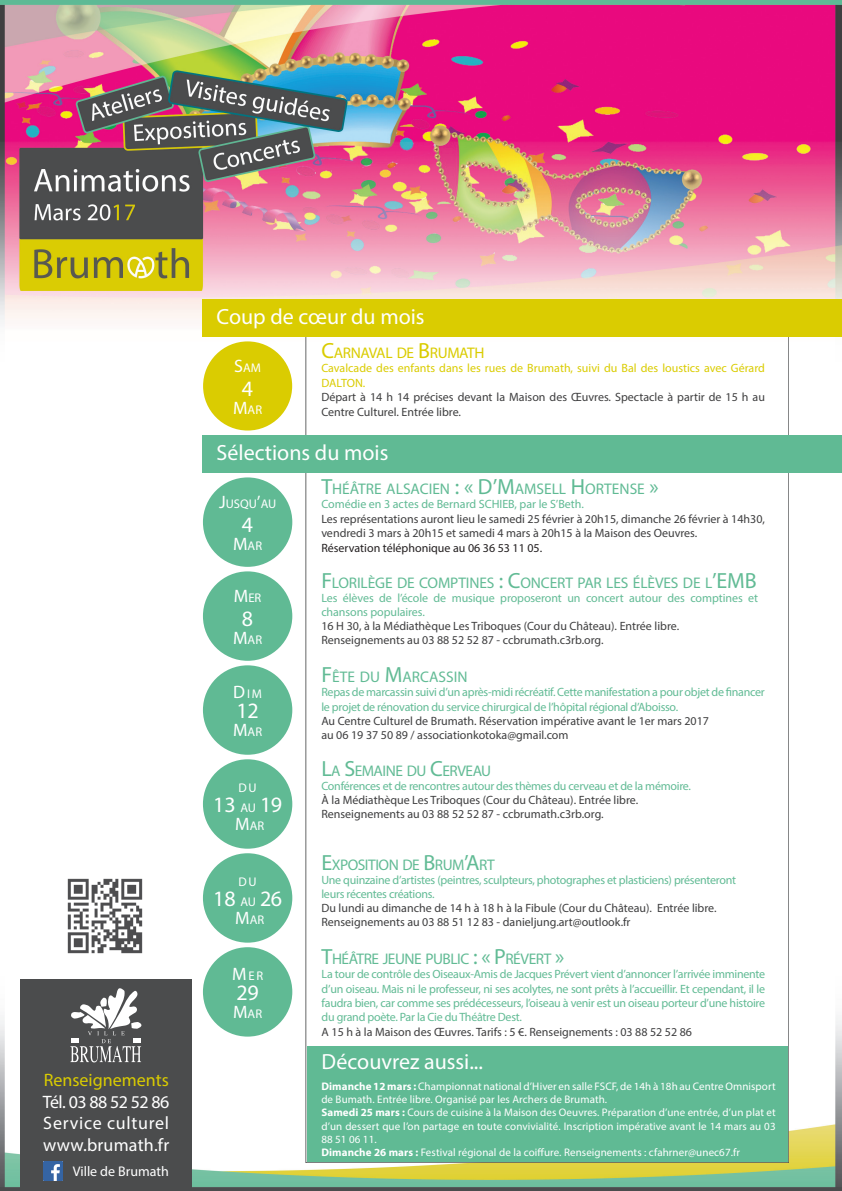
<style>
.page{position:relative;width:842px;height:1191px;background:#fff}
.page>*{position:absolute;margin:0;border:0;box-sizing:border-box;transform-origin:0 0}
.t1{font:22px "Myriad Pro";color:#fff}
.t2{font:18px "Myriad Pro";letter-spacing:.04em;color:#fff}
.t3{font:18px "Myriad Pro";color:#dacc01}
.t4{font:18px "Myriad Pro";letter-spacing:-.03em;color:#fff}
.t5{font:18px "Myriad Pro";letter-spacing:.02em;color:#fff}
.t6{font:15.4px "Myriad Pro";letter-spacing:-.025em;color:#62bb95}
.t7{font:15.4px "Myriad Pro";color:#60ba94}
.t8{font:15.4px "Myriad Pro";letter-spacing:-.02em;color:#dacc01}
.t9{font:15.4px "Myriad Pro";color:#62bb95}
.t10{font:14px "Myriad Pro";color:#fff}
.t11{font:12.6px "Myriad Pro";color:#fff}
.t12{font:12px/14.4px "Myriad Pro";color:#3e3e3f}
.t13{font:12px/14.4px "Myriad Pro";letter-spacing:-.02em;color:#62bb95}
.t14{font:12px/14.4px "Myriad Pro";color:#dacc01}
.t15{font:12px "Myriad Pro";color:#60ba94}
.t16{font:12px "Myriad Pro";color:#231f20}
.t17{font:11px/13.2px "Myriad Pro";letter-spacing:.01em;color:#fff}
.s1{font-size:18px}
.s2{font-size:22px}
.s3{font-size:12.6px}
.s4{font-weight:700}
</style>
<div class="page">
<img style="left:0;top:0;width:842px;height:1191px">
<div style="left:306px;top:325px;width:483px;height:837px;background:#fff;border:1px solid #4b4c4d"></div>
<div style="left:203px;top:341px;width:89px;height:89px;background:#dacc01;border-radius:50%"></div>
<div style="left:203px;top:300px;width:639px;height:37px;background:#dacc01"></div>
<div style="left:203px;top:435px;width:639px;height:38px;background:#60ba94"></div>
<div style="left:21px;top:979px;width:171px;height:212px;background:#4b4c4d"></div>
<img style="left:43px;top:1161px;width:19px;height:19px">
<svg style="left:70px;top:988px;width:71px;height:74px"></svg>
<img style="left:56px;top:867px;width:98px;height:98px">
<div style="left:203px;top:759px;width:89px;height:89px;background:#60ba94;border-radius:50%"></div>
<div style="left:203px;top:571px;width:89px;height:90px;background:#60ba94;border-radius:50%"></div>
<div style="left:203px;top:477px;width:89px;height:90px;background:#60ba94;border-radius:50%"></div>
<div style="left:203px;top:665px;width:89px;height:89px;background:#60ba94;border-radius:50%"></div>
<div style="left:203px;top:947px;width:89px;height:89px;background:#60ba94;border-radius:50%"></div>
<div style="left:307px;top:1046px;width:481px;height:115px;background:#60ba94"></div>
<div style="left:203px;top:853px;width:89px;height:89px;background:#60ba94;border-radius:50%"></div>
<p class="t3" style="left:44px;top:1068px;width:127px">Renseignements</p>
<p class="t4" style="left:43px;top:1090px;width:128px">Tél. 03 88 52 52 86</p>
<p class="t2" style="left:43px;top:1112px;width:127px">Service culturel</p>
<p class="t5" style="left:43px;top:1133px;width:128px">www.brumath.fr</p>
<p class="t10" style="left:73px;top:1162px;width:97px">Ville de Brumath</p>
<p class="t1" style="left:216px;top:303px;width:210px">Coup de cœur du mois</p>
<p class="t11" style="left:234px;top:360px;width:28px"><span class="s1">S</span>AM</p>
<p class="t1" style="left:242px;top:375px;width:13px">4</p>
<p class="t11" style="left:233px;top:402px;width:30px"><span class="s1">M</span>AR</p>
<p class="t8" style="left:321px;top:343px;width:165px"><span class="s2">C</span>ARNAVAL DE <span class="s2">B</span>RUMATH</p>
<p class="t14" style="left:321px;top:361px;width:445px">Cavalcade des enfants dans les rues de Brumath, suivi du Bal des loustics avec Gérard<br>DALTON.</p>
<p class="t12" style="left:321px;top:390px;width:445px">Départ à 14 h 14 précises devant la Maison des Œuvres. Spectacle à partir de 15 h au<br>Centre Culturel. Entrée libre.</p>
<p class="t1" style="left:216px;top:439px;width:173px">Sélections du mois</p>
<p class="t11" style="left:219px;top:496px;width:59px"><span class="s1">J</span>USQU<span class="s1">’</span>AU</p>
<p class="t1" style="left:242px;top:511px;width:13px">4</p>
<p class="t11" style="left:233px;top:538px;width:30px"><span class="s1">M</span>AR</p>
<p class="t11" style="left:234px;top:590px;width:29px"><span class="s1">M</span>ER</p>
<p class="t1" style="left:242px;top:605px;width:13px">8</p>
<p class="t11" style="left:233px;top:632px;width:30px"><span class="s1">M</span>AR</p>
<p class="t11" style="left:233px;top:686px;width:30px"><span class="s1">D</span>IM</p>
<p class="t1" style="left:236px;top:697px;width:24px">12</p>
<p class="t11" style="left:233px;top:724px;width:30px"><span class="s1">M</span>AR</p>
<p class="t11" style="left:238px;top:779px;width:20px">DU</p>
<p class="t1" style="left:213px;top:791px;width:70px">13 <span class="s3">AU</span> 19</p>
<p class="t11" style="left:235px;top:817px;width:30px"><span class="s1">M</span>AR</p>
<p class="t11" style="left:238px;top:873px;width:20px">DU</p>
<p class="t1" style="left:213px;top:884px;width:70px">18 <span class="s3">AU</span> 26</p>
<p class="t11" style="left:235px;top:911px;width:30px"><span class="s1">M</span>AR</p>
<p class="t11" style="left:232px;top:967px;width:33px"><span class="s1">M</span>ER</p>
<p class="t1" style="left:237px;top:978px;width:24px">29</p>
<p class="t11" style="left:233px;top:1005px;width:30px"><span class="s1">M</span>AR</p>
<p class="t7" style="left:321px;top:479px;width:339px"><span class="s2">T</span>HÉÂTRE ALSACIEN <span class="s2">: « D’M</span>AMSELL <span class="s2">H</span> ORTENSE <span class="s2">»</span></p>
<p class="t15" style="left:321px;top:497px;width:264px">Comédie en 3 actes de Bernard SCHIEB, par le S’Beth.</p>
<p class="t12" style="left:321px;top:511px;width:445px">Les représentations auront lieu le samedi 25 février à 20h15, dimanche 26 février à 14h30, vendredi 3 mars à 20h15 et samedi 4 mars à 20h15 à la Maison des Oeuvres.</p>
<p class="t16" style="left:321px;top:540px;width:222px">Réservation téléphonique au 06 36 53 11 05.</p>
<p class="t6" style="left:321px;top:573px;width:437px"><span class="s2">F</span>LORILÈGE DE COMPTINES <span class="s2">: C</span>ONCERT PAR LES ÉLÈVES DE L<span class="s2">’EMB</span></p>
<p class="t13" style="left:321px;top:590px;width:438px;line-height:14px">Les élèves de l’école de musique proposeront un concert autour des comptines et chansons populaires.</p>
<p class="t12" style="left:321px;top:618px;width:359px">16 H 30, à la Médiathèque Les Triboques (Cour du Château). Entrée libre.</p>
<p class="t12" style="left:321px;top:632px;width:284px">Renseignements au 03 88 52 52 87 - ccbrumath.c3rb.org.</p>
<p class="t9" style="left:321px;top:667px;width:148px"><span class="s2">F</span>ÊTE DU <span class="s2">M</span>ARCASSIN</p>
<p class="t13" style="left:321px;top:685px;width:445px">Repas de marcassin suivi d’un après-midi récréatif. Cette manifestation a pour objet de financer le projet de rénovation du service chirurgical de l’hôpital régional d’Aboisso.</p>
<p class="t12" style="left:321px;top:713px;width:389px">Au Centre Culturel de Brumath. Réservation impérative avant le 1er mars 2017</p>
<p class="t12" style="left:321px;top:728px;width:249px">au 06 19 37 50 89 / associationkotoka@gmail.com</p>
<p class="t6" style="left:321px;top:761px;width:171px"><span class="s2">L</span>A <span class="s2">S</span>EMAINE DU <span class="s2">C</span>ERVEAU</p>
<p class="t13" style="left:321px;top:778px;width:371px">Conférences et de rencontres autour des thèmes du cerveau et de la mémoire.</p>
<p class="t12" style="left:321px;top:792px;width:318px">À la Médiathèque Les Triboques (Cour du Château). Entrée libre.</p>
<p class="t12" style="left:321px;top:806px;width:284px">Renseignements au 03 88 52 52 87 - ccbrumath.c3rb.org.</p>
<p class="t6" style="left:321px;top:855px;width:175px"><span class="s2">E</span>XPOSITION DE <span class="s2">B</span>RUM<span class="s2">’A</span>RT</p>
<p class="t13" style="left:321px;top:872px;width:416px">Une quinzaine d’artistes (peintres, sculpteurs, photographes et plasticiens) présenteront</p>
<p class="t13" style="left:321px;top:886px;width:115px">leurs récentes créations.</p>
<p class="t12" style="left:321px;top:900px;width:397px">Du lundi au dimanche de 14 h à 18 h à la Fibule (Cour du Château). Entrée libre.</p>
<p class="t12" style="left:321px;top:914px;width:311px">Renseignements au 03 88 51 12 83 - danieljung.art@outlook.fr</p>
<p class="t6" style="left:322px;top:949px;width:244px"><span class="s2">T</span>HÉÂTRE JEUNE PUBLIC <span class="s2">: « P</span>RÉVERT <span class="s2">»</span></p>
<p class="t13" style="left:322px;top:966px;width:445px;text-align:justify">La tour de contrôle des Oiseaux-Amis de Jacques Prévert vient d’annoncer l’arrivée imminente d’un oiseau. Mais ni le professeur, ni ses acolytes, ne sont prêts à l’accueillir. Et cependant, il le faudra bien, car comme ses prédécesseurs, l’oiseau à venir est un oiseau porteur d’une histoire du grand poète. Par la Cie du Théâtre Dest.</p>
<p class="t12" style="left:322px;top:1024px;width:372px">A 15 h à la Maison des Œuvres. Tarifs : 5 €. Renseignements : 03 88 52 52 86</p>
<p class="t1" style="left:322px;top:1047px;width:163px">Découvrez aussi...</p>
<p class="t17" style="left:321px;top:1079px;width:456px"><span class="s4">Dimanche 12 mars :</span> Championnat national d’Hiver en salle FSCF, de 14h à 18h au Centre Omnisport de Bumath. Entrée libre. Organisé par les Archers de Brumath.</p>
<p class="t17" style="left:321px;top:1105px;width:456px;text-align:justify"><span class="s4">Samedi 25 mars :</span> Cours de cuisine à la Maison des Oeuvres. Préparation d’une entrée, d’un plat et d’un dessert que l’on partage en toute convivialité. Inscription impérative avant le 14 mars au 03<br>88 51 06 11.</p>
<p class="t17" style="left:321px;top:1145px;width:420px"><span class="s4">Dimanche 26 mars :</span> Festival régional de la coiffure. Renseignements : cfahrner@unec67.fr</p>
</div>
